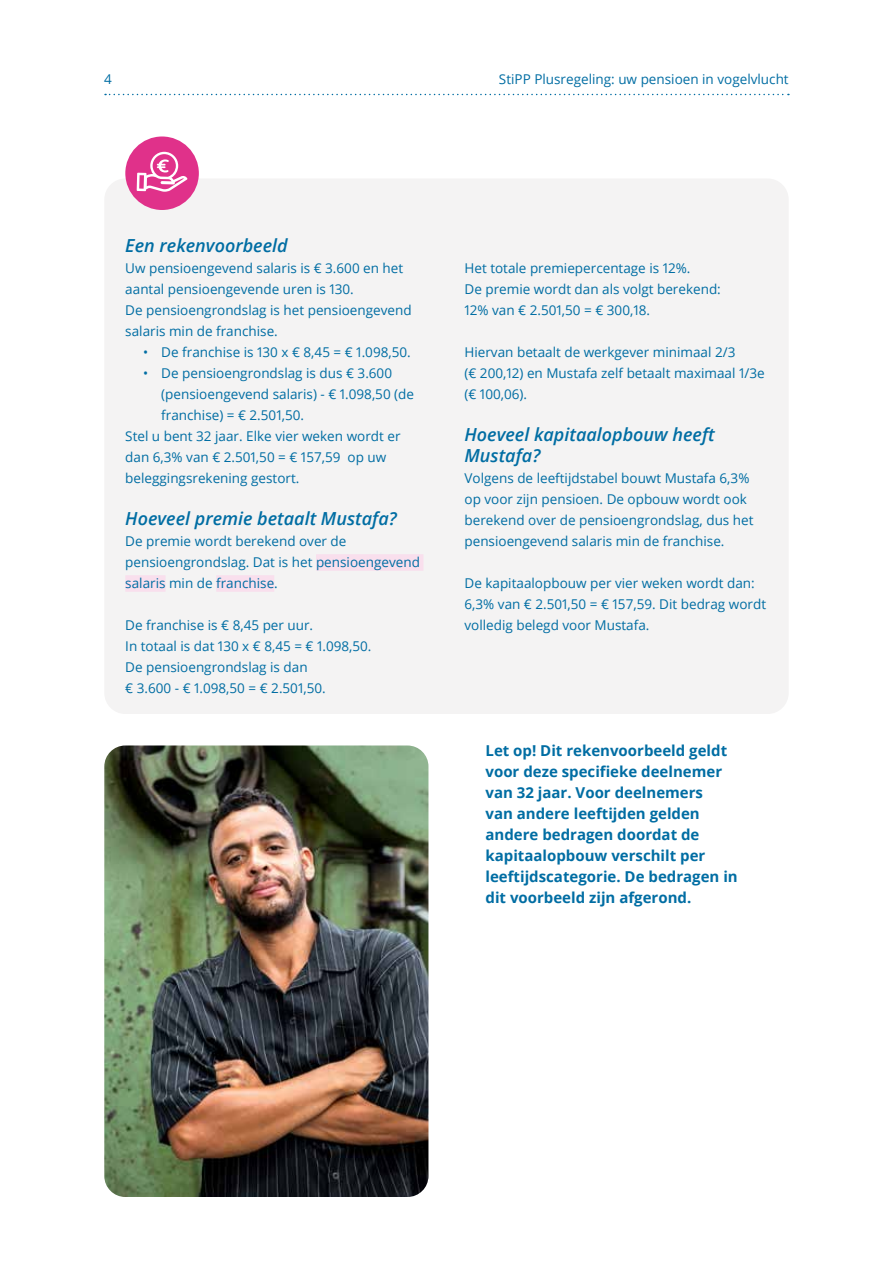
<style>
.page{position:relative;width:893px;height:1263px;background:#fff}
.page>*{position:absolute;margin:0;border:0;box-sizing:border-box;transform-origin:0 0}
.t1{font:italic 600 18px/21px "Open Sans";color:#006da3}
.t2{font:700 15px/21px "Open Sans";color:#006da3}
.t3{font:13.5px/21px "Open Sans";color:#006da3}
</style>
<div class="page">
<img style="left:104px;top:746px;width:324px;height:451px">
<div style="left:104px;top:178px;width:684px;height:536px;background:#f4f3f3;border-radius:21px"></div>
<svg style="left:105px;top:94px;width:684px;height:1px"></svg>
<div style="left:316px;top:554px;width:107px;height:17px;background:#f9dfed"></div>
<div style="left:125px;top:575px;width:40px;height:17px;background:#f9dfed"></div>
<div style="left:216px;top:575px;width:58px;height:17px;background:#f9dfed"></div>
<div style="left:125px;top:136px;width:74px;height:74px;background:#e0318a;border-radius:50%"></div>
<svg style="left:137px;top:152px;width:50px;height:40px"></svg>
<p class="t3" style="left:104px;top:68px;width:9px">4</p>
<p class="t3" style="left:499px;top:68px;width:291px">StiPP Plusregeling: uw pensioen in vogelvlucht</p>
<h1 class="t1" style="left:125px;top:235px;width:164px">Een rekenvoorbeeld</h1>
<p class="t3" style="left:125px;top:257px;width:288px">Uw pensioengevend salaris is € 3.600 en het aantal pensioengevende uren is 130.<br>De pensioengrondslag is het pensioengevend salaris min de franchise.</p>
<p class="t3" style="left:143px;top:341px;width:269px">• De franchise is 130 x € 8,45 = € 1.098,50.</p>
<p class="t3" style="left:143px;top:362px;width:250px">• De pensioengrondslag is dus € 3.600</p>
<p class="t3" style="left:161px;top:383px;width:254px">(pensioengevend salaris) - € 1.098,50 (de</p>
<p class="t3" style="left:161px;top:404px;width:144px">franchise) = € 2.501,50.</p>
<p class="t3" style="left:125px;top:425px;width:277px">Stel u bent 32 jaar. Elke vier weken wordt er</p>
<p class="t3" style="left:125px;top:446px;width:262px">dan 6,3% van € 2.501,50 = € 157,59 op uw</p>
<p class="t3" style="left:125px;top:467px;width:176px">beleggingsrekening gestort.</p>
<h1 class="t1" style="left:125px;top:508px;width:273px">Hoeveel premie betaalt Mustafa?</h1>
<p class="t3" style="left:125px;top:530px;width:296px">De premie wordt berekend over de pensioengrondslag. Dat is het pensioengevend salaris min de franchise.</p>
<p class="t3" style="left:125px;top:614px;width:248px">De franchise is € 8,45 per uur.<br>In totaal is dat 130 x € 8,45 = € 1.098,50.<br>De pensioengrondslag is dan<br>€ 3.600 - € 1.098,50 = € 2.501,50.</p>
<p class="t3" style="left:464px;top:257px;width:258px">Het totale premiepercentage is 12%.<br>De premie wordt dan als volgt berekend:<br>12% van € 2.501,50 = € 300,18.</p>
<p class="t3" style="left:464px;top:341px;width:302px">Hiervan betaalt de werkgever minimaal 2/3<br>(€ 200,12) en Mustafa zelf betaalt maximaal 1/3e (€ 100,06).</p>
<h1 class="t1" style="left:464px;top:424px;width:252px">Hoeveel kapitaalopbouw heeft<br>Mustafa?</h1>
<p class="t3" style="left:464px;top:467px;width:290px">Volgens de leeftijdstabel bouwt Mustafa 6,3% op voor zijn pensioen. De opbouw wordt ook berekend over de pensioengrondslag, dus het pensioengevend salaris min de franchise.</p>
<p class="t3" style="left:464px;top:572px;width:303px">De kapitaalopbouw per vier weken wordt dan:<br>6,3% van € 2.501,50 = € 157,59. Dit bedrag wordt volledig belegd voor Mustafa.</p>
<p class="t2" style="left:485px;top:740px;width:254px">Let op! Dit rekenvoorbeeld geldt voor deze specifieke deelnemer van 32 jaar. Voor deelnemers<br>van andere leeftijden gelden andere bedragen doordat de kapitaalopbouw verschilt per leeftijdscategorie. De bedragen in dit voorbeeld zijn afgerond.</p>
</div>
